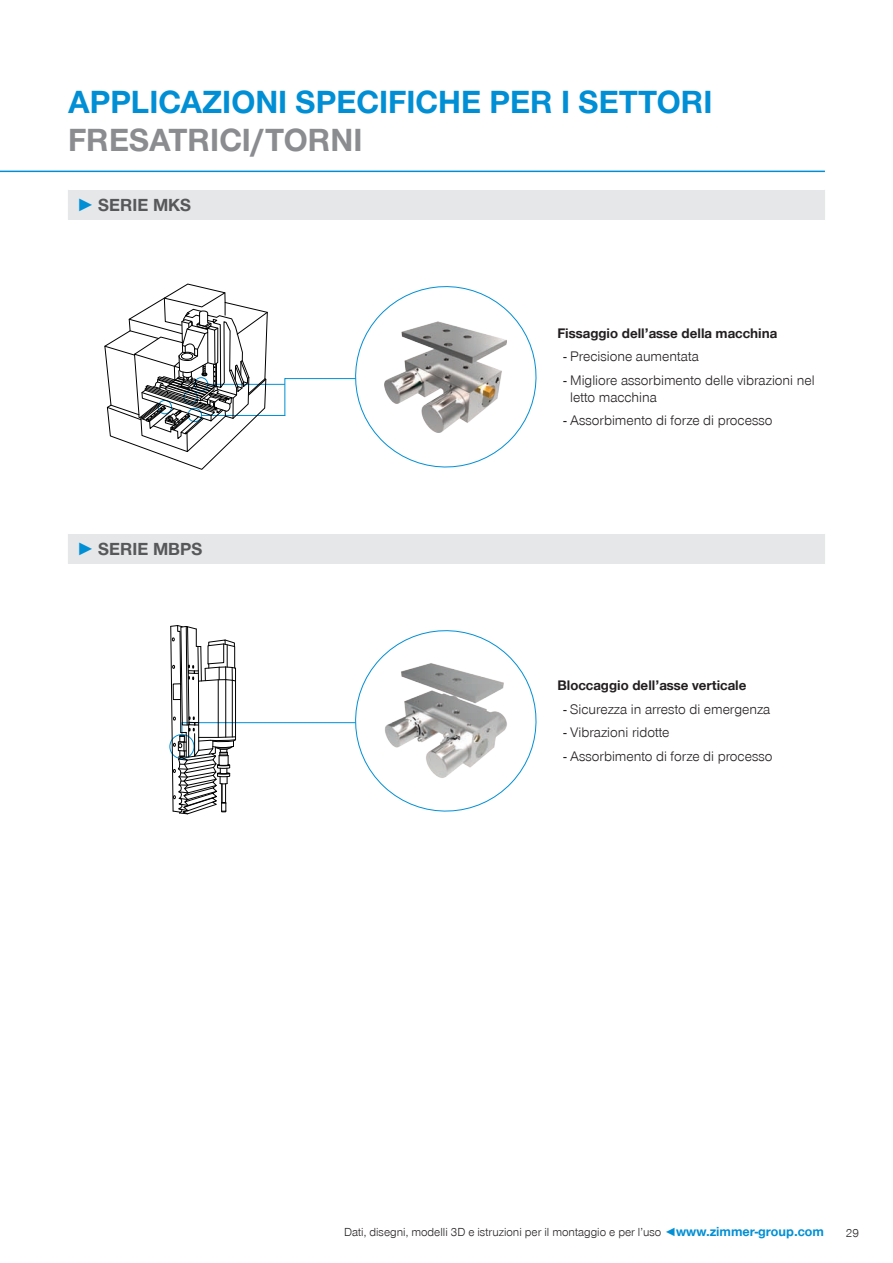
<style>
.page{position:relative;width:893px;height:1263px;background:#fff}
.page>*{position:absolute;margin:0;border:0;box-sizing:border-box;transform-origin:0 0}
.CB_AF_Headline_22_25{font:700 33px/37.5px "Zimmer Group Sans Global";color:#008fd5}
.t1{font:700 18px "Zimmer Group Sans Global";color:#57585a}
.t2{font:300 14.25px/17.1px "Zimmer Group Sans Global";color:#231f20}
.CB_AF_Fließtext_9_5_bold{font:700 14.25px "Zimmer Group Sans Global";color:#231f20}
.CB_AF_Seitenzahl_rechts{font:300 12px "Zimmer Group Sans Global";color:#231f20}
.s1{color:#8a8c8f}
.s2{font-family:"Zimmer Group Sans";color:#008fd5}
.s3{font-family:"Zimmer Group Sans";font-weight:400}
.s4{color:#008fd5}
.s5{font-weight:700;font-size:13.5px;color:#008fd5}
</style>
<div class="page">
<hr style="left:0;top:171px;width:825px;height:1px;background:#008fd5">
<div style="left:68px;top:190px;width:757px;height:30px;background:#e6e7e9"></div>
<svg style="left:284px;top:286px;width:253px;height:182px"></svg>
<hr style="left:208px;top:384px;width:77px;height:1px;background:#008fd5">
<hr style="left:201px;top:415px;width:84px;height:1px;background:#008fd5">
<svg style="left:104px;top:283px;width:164px;height:187px"></svg>
<div style="left:68px;top:534px;width:757px;height:30px;background:#e6e7e9"></div>
<div style="left:169px;top:734px;width:25px;height:25px;border:1px solid #008fd5;border-radius:50%"></div>
<svg style="left:170px;top:625px;width:367px;height:190px"></svg>
<hr style="left:235px;top:681px;width:1px;height:56px;background:#000">
<hr style="left:225px;top:680px;width:1px;height:57px;background:#000">
<hr style="left:218px;top:680px;width:1px;height:57px;background:#000">
<p class="CB_AF_Headline_22_25" style="left:68px;top:83px;width:646px">APPLICAZIONI SPECIFICHE PER I SETTORI<br><span class="s1">FRESATRICI/TORNI</span></p>
<p class="t1" style="left:77px;top:194px;width:116px"><span class="s2">►</span> SERIE MKS</p>
<p class="t1" style="left:77px;top:538px;width:127px"><span class="s2">►</span> SERIE MBPS</p>
<p class="CB_AF_Fließtext_9_5_bold" style="left:557px;top:324px;width:221px">Fissaggio dell’asse della macchina</p>
<p class="t2" style="left:563px;top:348px;width:137px"><span class="s3">-</span> Precisione aumentata</p>
<p class="t2" style="left:570px;top:371px;width:246px;text-indent:-7px"><span class="s3">-</span> Migliore assorbimento delle vibrazioni nel letto macchina</p>
<p class="t2" style="left:563px;top:412px;width:211px"><span class="s3">-</span> Assorbimento di forze di processo</p>
<p class="CB_AF_Fließtext_9_5_bold" style="left:557px;top:677px;width:191px">Bloccaggio dell’asse verticale</p>
<p class="t2" style="left:563px;top:700px;width:209px"><span class="s3">-</span> Sicurezza in arresto di emergenza</p>
<p class="t2" style="left:563px;top:724px;width:108px"><span class="s3">-</span> Vibrazioni ridotte</p>
<p class="t2" style="left:563px;top:747px;width:211px"><span class="s3">-</span> Assorbimento di forze di processo</p>
<p class="CB_AF_Seitenzahl_rechts" style="left:344px;top:1225px;width:481px">Dati, disegni, modelli 3D e istruzioni per il montaggio e per l’uso <span class="s4">◄</span><span class="s5">www.zimmer-group.com</span></p>
<p class="CB_AF_Seitenzahl_rechts" style="left:846px;top:1226px;width:15px">29</p>
</div>
